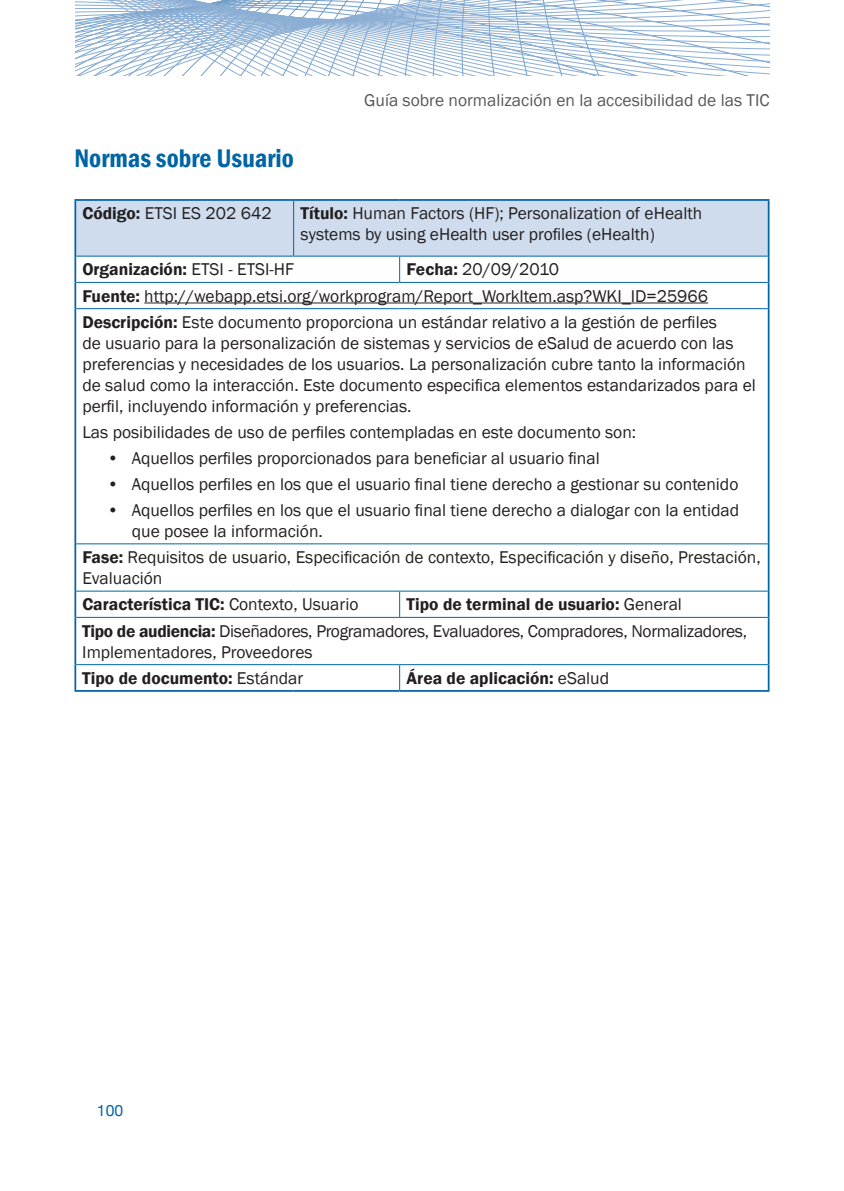
<style>
.page{position:relative;width:844px;height:1191px;background:#fff}
.page>*{position:absolute;margin:0;border:0;box-sizing:border-box;transform-origin:0 0}
.t1{font:600 condensed 26.25px "Franklin Gothic";color:#0065a4}
.Tablatexto{font:17.5px/21px "Franklin Gothic";color:#231f20}
.tablalista{font:17.5px/21px "Franklin Gothic";color:#231f20}
.Tablatexto-2{font:600 17.5px "Franklin Gothic";color:#231f20}
.Tablatitulo{font:17.5px/21px "Franklin Gothic";color:#231f20}
.Tablatexto-3{font:17.5px/21px "Franklin Gothic";letter-spacing:-.02em;color:#231f20}
.t2{font:17.5px "Franklin Gothic";color:#57585a}
.t3{font:15.75px "Helvetica Neue";color:#0065a4}
.s1{font-weight:600}
.s2{font-weight:400}
</style>
<div class="page">
<svg style="left:75px;top:0;width:694px;height:76px"></svg>
<svg style="left:76px;top:283px;width:691px;height:407px"></svg>
<svg style="left:76px;top:201px;width:691px;height:81px"></svg>
<hr style="left:76px;top:282px;width:217px;height:1px;background:#0065a4">
<hr style="left:293px;top:282px;width:106px;height:1px;background:#0065a4">
<hr style="left:399px;top:282px;width:368px;height:1px;background:#0065a4">
<hr style="left:76px;top:308px;width:217px;height:1px;background:#0065a4">
<hr style="left:293px;top:308px;width:106px;height:1px;background:#0065a4">
<hr style="left:399px;top:308px;width:368px;height:1px;background:#0065a4">
<hr style="left:76px;top:543px;width:217px;height:1px;background:#0065a4">
<hr style="left:293px;top:543px;width:106px;height:1px;background:#0065a4">
<hr style="left:399px;top:543px;width:368px;height:1px;background:#0065a4">
<hr style="left:76px;top:590px;width:217px;height:1px;background:#0065a4">
<hr style="left:293px;top:590px;width:106px;height:1px;background:#0065a4">
<hr style="left:399px;top:590px;width:368px;height:1px;background:#0065a4">
<svg style="left:399px;top:591px;width:1px;height:26px"></svg>
<hr style="left:76px;top:617px;width:217px;height:1px;background:#0065a4">
<hr style="left:293px;top:617px;width:106px;height:1px;background:#0065a4">
<hr style="left:399px;top:617px;width:368px;height:1px;background:#0065a4">
<hr style="left:76px;top:664px;width:217px;height:1px;background:#0065a4">
<hr style="left:293px;top:664px;width:106px;height:1px;background:#0065a4">
<hr style="left:399px;top:664px;width:368px;height:1px;background:#0065a4">
<svg style="left:399px;top:665px;width:1px;height:25px"></svg>
<hr style="left:74px;top:256px;width:2px;height:26px;background:#0065a4">
<hr style="left:767px;top:256px;width:2px;height:26px;background:#0065a4">
<hr style="left:74px;top:282px;width:2px;height:27px;background:#0065a4">
<hr style="left:767px;top:282px;width:2px;height:27px;background:#0065a4">
<hr style="left:74px;top:309px;width:2px;height:235px;background:#0065a4">
<hr style="left:767px;top:309px;width:2px;height:235px;background:#0065a4">
<hr style="left:74px;top:544px;width:2px;height:47px;background:#0065a4">
<hr style="left:767px;top:544px;width:2px;height:47px;background:#0065a4">
<hr style="left:74px;top:591px;width:2px;height:26px;background:#0065a4">
<hr style="left:767px;top:591px;width:2px;height:26px;background:#0065a4">
<hr style="left:74px;top:617px;width:2px;height:47px;background:#0065a4">
<hr style="left:767px;top:617px;width:2px;height:47px;background:#0065a4">
<hr style="left:74px;top:664px;width:2px;height:26px;background:#0065a4">
<hr style="left:767px;top:664px;width:2px;height:26px;background:#0065a4">
<hr style="left:74px;top:690px;width:219px;height:2px;background:#0065a4">
<hr style="left:293px;top:690px;width:106px;height:2px;background:#0065a4">
<hr style="left:399px;top:690px;width:370px;height:2px;background:#0065a4">
<hr style="left:74px;top:199px;width:219px;height:2px;background:#0065a4">
<hr style="left:74px;top:201px;width:2px;height:55px;background:#0065a4">
<hr style="left:293px;top:199px;width:106px;height:2px;background:#0065a4">
<hr style="left:399px;top:199px;width:370px;height:2px;background:#0065a4">
<hr style="left:767px;top:201px;width:2px;height:55px;background:#0065a4">
<hr style="left:76px;top:256px;width:217px;height:1px;background:#0065a4">
<hr style="left:293px;top:256px;width:106px;height:1px;background:#0065a4">
<hr style="left:399px;top:256px;width:368px;height:1px;background:#0065a4">
<hr style="left:144px;top:302px;width:564px;height:1px;background:#231f20">
<p class="t2" style="left:364px;top:90px;width:407px">Guía sobre normalización en la accesibilidad de las TIC</p>
<h2 class="t1" style="left:74px;top:141px;width:221px">Normas sobre Usuario</h2>
<p class="Tablatitulo" style="left:82px;top:203px;width:191px"><span class="s1">Código:</span> ETSI ES 202 642</p>
<p class="Tablatitulo" style="left:300px;top:203px;width:403px"><span class="s1">Título:</span> Human Factors (HF); Personalization of eHealth systems by using eHealth user profiles (eHealth)</p>
<p class="Tablatexto-2" style="left:82px;top:259px;width:213px">Organización: <span class="s2">ETSI - ETSI-HF</span></p>
<p class="Tablatexto" style="left:406px;top:259px;width:154px"><span class="s1">Fecha:</span> 20/09/2010</p>
<p class="Tablatexto" style="left:82px;top:286px;width:627px"><span class="s1">Fuente:</span> http://webapp.etsi.org/workprogram/Report_WorkItem.asp?WKI_ID=25966</p>
<p class="Tablatexto" style="left:82px;top:312px;width:674px"><span class="s1">Descripción:</span> Este documento proporciona un estándar relativo a la gestión de perfiles<br>de usuario para la personalización de sistemas y servicios de eSalud de acuerdo con las preferencias y necesidades de los usuarios. La personalización cubre tanto la información de salud como la interacción. Este documento especifica elementos estandarizados para el perfil, incluyendo información y preferencias.</p>
<p class="Tablatexto" style="left:82px;top:422px;width:555px">Las posibilidades de uso de perfiles contempladas en este documento son:</p>
<p class="tablalista" style="left:107px;top:448px;width:494px">• Aquellos perfiles proporcionados para beneficiar al usuario final</p>
<p class="tablalista" style="left:107px;top:474px;width:632px">• Aquellos perfiles en los que el usuario final tiene derecho a gestionar su contenido</p>
<p class="tablalista" style="left:132px;top:500px;width:608px;text-indent:-25px">• Aquellos perfiles en los que el usuario final tiene derecho a dialogar con la entidad que posee la información.</p>
<p class="Tablatexto" style="left:82px;top:547px;width:679px"><span class="s1">Fase:</span> Requisitos de usuario, Especificación de contexto, Especificación y diseño, Prestación,<br>Evaluación</p>
<p class="Tablatexto-2" style="left:82px;top:594px;width:277px">Característica TIC: <span class="s2">Contexto, Usuario</span></p>
<p class="Tablatexto-2" style="left:406px;top:594px;width:277px">Tipo de terminal de usuario: <span class="s2">General</span></p>
<p class="Tablatexto-3" style="left:82px;top:620px;width:666px"><span class="s1">Tipo de audiencia:</span> Diseñadores, Programadores, Evaluadores, Compradores, Normalizadores,<br>Implementadores, Proveedores</p>
<p class="Tablatexto-2" style="left:82px;top:667px;width:222px">Tipo de documento: <span class="s2">Estándar</span></p>
<p class="Tablatexto-2" style="left:406px;top:667px;width:204px">Área de aplicación: <span class="s2">eSalud</span></p>
<p class="t3" style="left:97px;top:1100px;width:28px">100</p>
</div>
